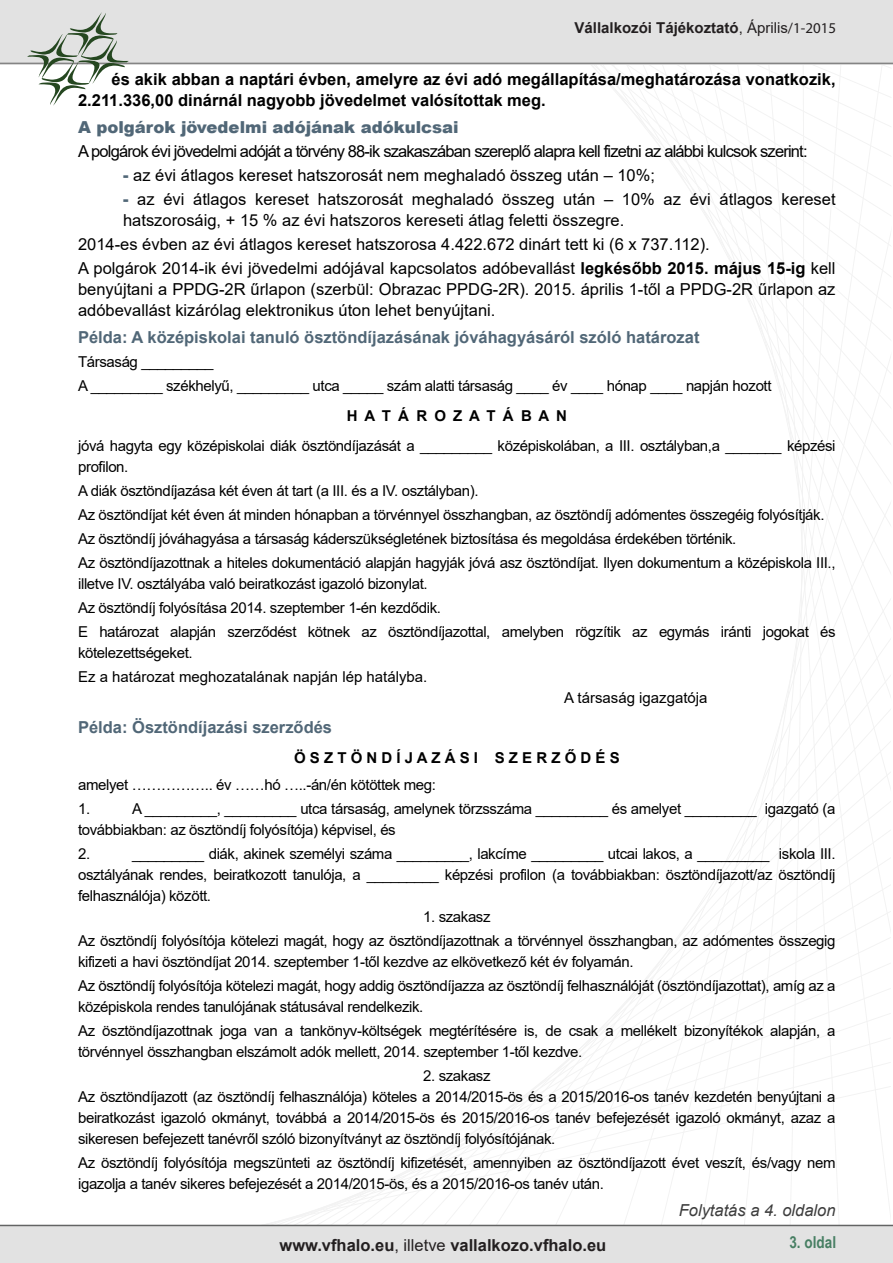
<style>
.page{position:relative;width:893px;height:1263px;background:#fff}
.page>*{position:absolute;margin:0;border:0;box-sizing:border-box;transform-origin:0 0}
.t1{font:16.5px/21px "Arial";color:#000}
.t2{font:700 16.5px/21px "Arial";color:#000}
.t3{font:16.5px "Arial";letter-spacing:-.05em;color:#000}
.t4{font:700 16.5px "Arial";color:#516777}
.t5{font:700 16.5px "Arial";color:#231f20}
.t6{font:900 16.5px "Arial";color:#516777}
.t7{font:italic 16.5px "Arial";color:#3d3d3d}
.t8{font:700 16.5px "Arial Narrow";color:#477f63}
.t9{font:15px/24px "Arial";letter-spacing:-.025em;color:#000}
.t10{font:15px/24px "Arial";color:#000}
.t11{font:700 15px "Arial";color:#231f20}
.t12{font:700 15px "Arial";color:#000}
.s1{font-weight:400}
.s2{font-family:"Myriad Pro";font-weight:400}
.s3{font-weight:900;color:#516777}
.s4{font-weight:700}
</style>
<div class="page">
<svg style="left:520px;top:106px;width:371px;height:993px"></svg>
<div style="left:0;top:1226px;width:893px;height:37px;background:#e2e2e2"></div>
<hr style="left:0;top:63px;width:893px;height:1px;background:#848484">
<svg style="left:0;top:0;width:892px;height:106px"></svg>
<hr style="left:0;top:1225px;width:893px;height:1px;background:#636464">
<p class="t11" style="left:575px;top:17px;width:263px">Vállalkozói Tájékoztató<span class="s1">, Április</span><span class="s2">/1-2015</span></p>
<p class="t2" style="left:78px;top:69px;width:759px;text-indent:34px">és akik abban a naptári évben, amelyre az évi adó megállapítása/meghatározása vonatkozik,<br>2.211.336,00 dinárnál nagyobb jövedelmet valósítottak meg.</p>
<p class="t6" style="left:78px;top:115px;width:382px">A polgárok jövedelmi adójának adókulcsai</p>
<p class="t3" style="left:78px;top:140px;width:731px">A polgárok évi jövedelmi adóját a törvény 88-ik szakaszában szereplő alapra kell fizetni az alábbi kulcsok szerint:</p>
<p class="t1" style="left:123px;top:165px;width:533px"><span class="s3">-</span> az évi átlagos kereset hatszorosát nem meghaladó összeg után – 10%;</p>
<p class="t1" style="left:123px;top:189px;width:714px"><span class="s3">-</span> az évi átlagos kereset hatszorosát meghaladó összeg után – 10% az évi átlagos kereset hatszorosáig, + 15 % az évi hatszoros kereseti átlag feletti összegre.</p>
<p class="t1" style="left:78px;top:232px;width:759px;line-height:24px">2014-es évben az évi átlagos kereset hatszorosa 4.422.672 dinárt tett ki (6 x 737.112).<br>A polgárok 2014-ik évi jövedelmi adójával kapcsolatos adóbevallást <span class="s4">legkésőbb 2015. május 15-ig</span> kell</p>
<p class="t1" style="left:78px;top:279px;width:759px">benyújtani a PPDG-2R űrlapon (szerbül: Obrazac PPDG-2R). 2015. április 1-től a PPDG-2R űrlapon az adóbevallást kizárólag elektronikus úton lehet benyújtani.</p>
<p class="t4" style="left:78px;top:326px;width:623px">Példa: A középiskolai tanuló ösztöndíjazásának jóváhagyásáról szóló határozat</p>
<p class="t9" style="left:78px;top:350px;width:695px">Társaság _________<br>A _________ székhelyű, _________ utca _____ szám alatti társaság ____ év ____ hónap ____ napján hozott</p>
<p class="t12" style="left:347px;top:405px;width:221px">H A T Á R O Z A T Á B A N</p>
<p class="t9" style="left:78px;top:435px;width:759px;line-height:21px">jóvá hagyta egy középiskolai diák ösztöndíjazását a _________ középiskolában, a III. osztályban,a _______ képzési profilon.</p>
<p class="t9" style="left:78px;top:479px;width:759px">A diák ösztöndíjazása két éven át tart (a III. és a IV. osztályban).<br>Az ösztöndíjat két éven át minden hónapban a törvénnyel összhangban, az ösztöndíj adómentes összegéig folyósítják.<br>Az ösztöndíj jóváhagyása a társaság káderszükségletének biztosítása és megoldása érdekében történik.<br>Az ösztöndíjazottnak a hiteles dokumentáció alapján hagyják jóvá asz ösztöndíjat. Ilyen dokumentum a középiskola III.,</p>
<p class="t9" style="left:78px;top:572px;width:759px">illetve IV. osztályába való beiratkozást igazoló bizonylat.<br>Az ösztöndíj folyósítása 2014. szeptember 1-én kezdődik.<br>E határozat alapján szerződést kötnek az ösztöndíjazottal, amelyben rögzítik az egymás iránti jogokat és</p>
<p class="t10" style="left:78px;top:641px;width:351px">kötelezettségeket.<br>Ez a határozat meghozatalának napján lép hatályba.</p>
<p class="t10" style="left:564px;top:686px;width:145px">A társaság igazgatója</p>
<p class="t4" style="left:78px;top:716px;width:256px">Példa: Ösztöndíjazási szerződés</p>
<p class="t12" style="left:294px;top:747px;width:327px">Ö S Z T Ö N D Í J A Z Á S I S Z E R Z Ő D É S</p>
<p class="t9" style="left:78px;top:773px;width:359px">amelyet …………….. év ……hó …..-án/én kötöttek meg:<br>1.</p>
<p class="t9" style="left:78px;top:798px;width:759px;line-height:21px;text-indent:54px">A _________, _________ utca társaság, amelynek törzsszáma _________ és amelyet _________ igazgató (a továbbiakban: az ösztöndíj folyósítója) képvisel, és</p>
<p class="t9" style="left:78px;top:842px;width:14px">2.</p>
<p class="t9" style="left:78px;top:843px;width:759px;line-height:21px;text-align:justify;text-indent:54px">_________ diák, akinek személyi száma _________, lakcíme _________ utcai lakos, a _________ iskola III. osztályának rendes, beiratkozott tanulója, a _________ képzési profilon (a továbbiakban: ösztöndíjazott/az ösztöndíj felhasználója) között.</p>
<p class="t9" style="left:78px;top:905px;width:759px;text-align:center">1. szakasz<br>Az ösztöndíj folyósítója kötelezi magát, hogy az ösztöndíjazottnak a törvénnyel összhangban, az adómentes összegig</p>
<p class="t9" style="left:78px;top:950px;width:759px">kifizeti a havi ösztöndíjat 2014. szeptember 1-től kezdve az elkövetkező két év folyamán.<br>Az ösztöndíj folyósítója kötelezi magát, hogy addig ösztöndíjazza az ösztöndíj felhasználóját (ösztöndíjazottat), amíg az a</p>
<p class="t9" style="left:78px;top:995px;width:759px">középiskola rendes tanulójának státusával rendelkezik.<br>Az ösztöndíjazottnak joga van a tankönyv-költségek megtérítésére is, de csak a mellékelt bizonyítékok alapján, a</p>
<p class="t9" style="left:78px;top:1040px;width:506px">törvénnyel összhangban elszámolt adók mellett, 2014. szeptember 1-től kezdve.</p>
<p class="t9" style="left:78px;top:1065px;width:759px;line-height:21px;text-indent:345px">2. szakasz<br>Az ösztöndíjazott (az ösztöndíj felhasználója) köteles a 2014/2015-ös és a 2015/2016-os tanév kezdetén benyújtani a beiratkozást igazoló okmányt, továbbá a 2014/2015-ös és 2015/2016-os tanév befejezését igazoló okmányt, azaz a sikeresen befejezett tanévről szóló bizonyítványt az ösztöndíj folyósítójának.</p>
<p class="t9" style="left:78px;top:1152px;width:759px;line-height:21px">Az ösztöndíj folyósítója megszünteti az ösztöndíj kifizetését, amennyiben az ösztöndíjazott évet veszít, és/vagy nem igazolja a tanév sikeres befejezését a 2014/2015-ös, és a 2015/2016-os tanév után.</p>
<p class="t7" style="left:679px;top:1200px;width:158px">Folytatás a 4. oldalon</p>
<p class="t5" style="left:279px;top:1233px;width:328px">www.vfhalo.eu<span class="s1">, illetve</span> vallalkozo.vfhalo.eu</p>
<p class="t8" style="left:789px;top:1229px;width:48px">3. oldal</p>
</div>
